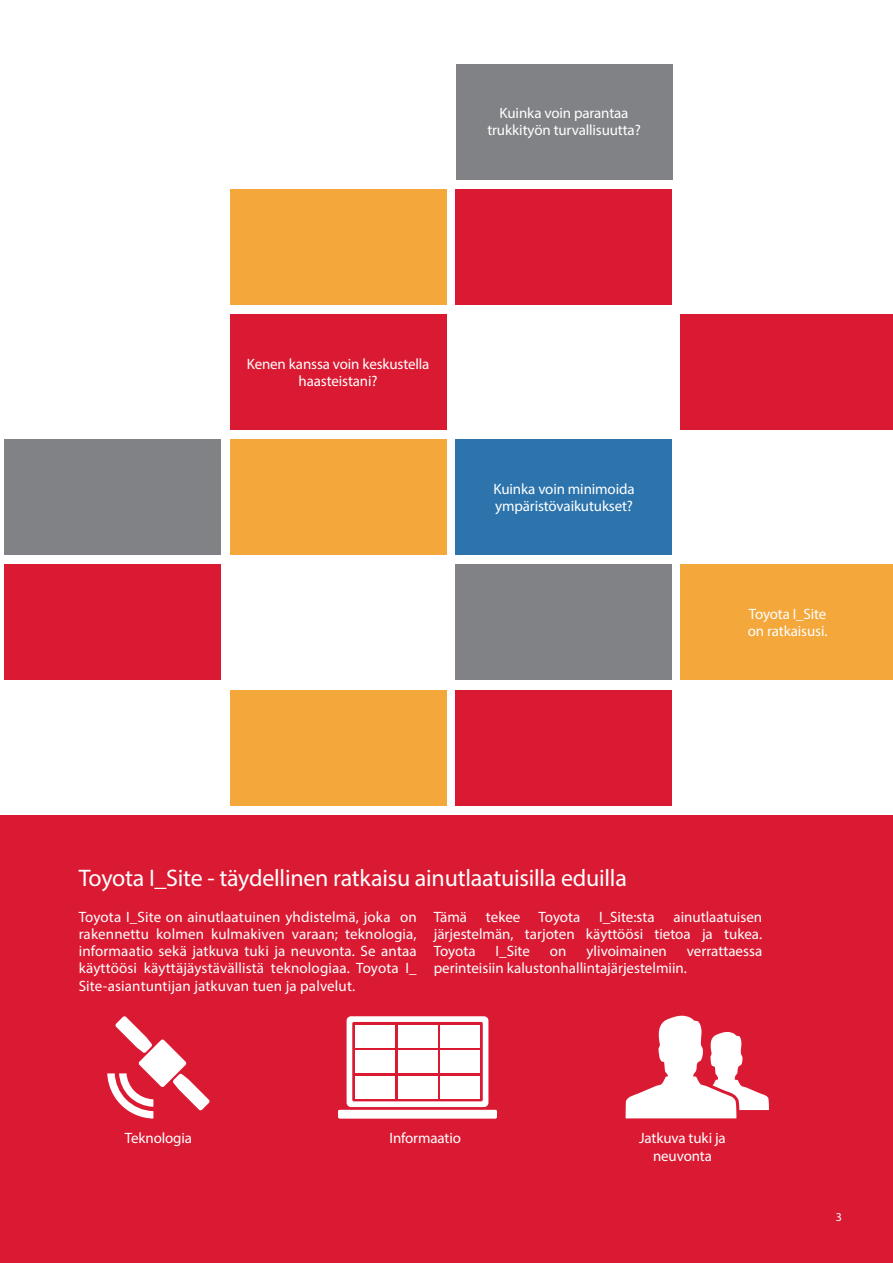
<style>
.page{position:relative;width:893px;height:1263px;background:#fff}
.page>*{position:absolute;margin:0;border:0;box-sizing:border-box;transform-origin:0 0}
.t1{font:24px "Myriad Pro";letter-spacing:-.01em;color:#fff}
.t2{font:15px/17.2px "Myriad Pro";letter-spacing:-.005em;color:#fff;text-align:center}
.t3{font:12px "Myriad Pro";color:#fff}
</style>
<div class="page">
<div style="left:0;top:815px;width:893px;height:448px;background:#da1a32"></div>
<div style="left:230px;top:315px;width:216px;height:115px;background:#da1a32"></div>
<div style="left:230px;top:189px;width:216px;height:116px;background:#f4a73a"></div>
<div style="left:456px;top:64px;width:216px;height:115px;background:#808285"></div>
<div style="left:681px;top:315px;width:212px;height:115px;background:#da1a32"></div>
<div style="left:455px;top:189px;width:216px;height:116px;background:#da1a32"></div>
<div style="left:455px;top:690px;width:216px;height:115px;background:#da1a32"></div>
<div style="left:455px;top:565px;width:216px;height:115px;background:#808285"></div>
<div style="left:230px;top:440px;width:216px;height:115px;background:#f4a73a"></div>
<div style="left:230px;top:690px;width:216px;height:115px;background:#f4a73a"></div>
<div style="left:5px;top:440px;width:216px;height:115px;background:#808285"></div>
<div style="left:5px;top:565px;width:216px;height:115px;background:#da1a32"></div>
<div style="left:455px;top:440px;width:216px;height:115px;background:#2d74ad"></div>
<div style="left:681px;top:565px;width:212px;height:115px;background:#f4a73a"></div>
<svg style="left:625px;top:1016px;width:144px;height:102px"></svg>
<svg style="left:347px;top:1016px;width:141px;height:91px;background:#f9dbdf"></svg>
<div style="left:338px;top:1110px;width:159px;height:8px;background:#fff;border-radius:2px"></div>
<svg style="left:107px;top:1016px;width:103px;height:102px"></svg>
<p class="t2" style="left:487px;top:104px;width:155px">Kuinka voin parantaa trukkityön turvallisuutta?</p>
<p class="t2" style="left:247px;top:355px;width:184px">Kenen kanssa voin keskustella haasteistani?</p>
<p class="t2" style="left:494px;top:480px;width:142px;text-align:left">Kuinka voin minimoida ympäristövaikutukset?</p>
<p class="t2" style="left:748px;top:605px;width:81px;text-align:left">Toyota I_Site on ratkaisusi.</p>
<h1 class="t1" style="left:79px;top:863px;width:550px">Toyota I_Site - täydellinen ratkaisu ainutlaatuisilla eduilla</h1>
<p class="t2" style="left:79px;top:908px;width:340px;text-align:justify">Toyota I_Site on ainutlaatuinen yhdistelmä, joka on rakennettu kolmen kulmakiven varaan; teknologia, informaatio sekä jatkuva tuki ja neuvonta. Se antaa käyttöösi käyttäjäystävällistä teknologiaa. Toyota I_ Site-asiantuntijan jatkuvan tuen ja palvelut.</p>
<p class="t2" style="left:434px;top:908px;width:330px;text-align:justify">Tämä tekee Toyota I_Site:sta ainutlaatuisen järjestelmän, tarjoten käyttöösi tietoa ja tukea.<br>Toyota</p>
<p class="t2" style="left:496px;top:942px;width:36px">I_Site</p>
<p class="t2" style="left:550px;top:942px;width:18px">on</p>
<p class="t2" style="left:586px;top:942px;width:82px">ylivoimainen</p>
<p class="t2" style="left:434px;top:942px;width:330px;text-align:left;text-indent:253px">verrattaessa perinteisiin kalustonhallintajärjestelmiin.</p>
<p class="t2" style="left:125px;top:1129px;width:69px">Teknologia</p>
<p class="t2" style="left:389px;top:1129px;width:73px">Informaatio</p>
<p class="t2" style="left:639px;top:1129px;width:88px">Jatkuva tuki ja neuvonta</p>
<p class="t3" style="left:836px;top:1209px;width:8px">3</p>
</div>
